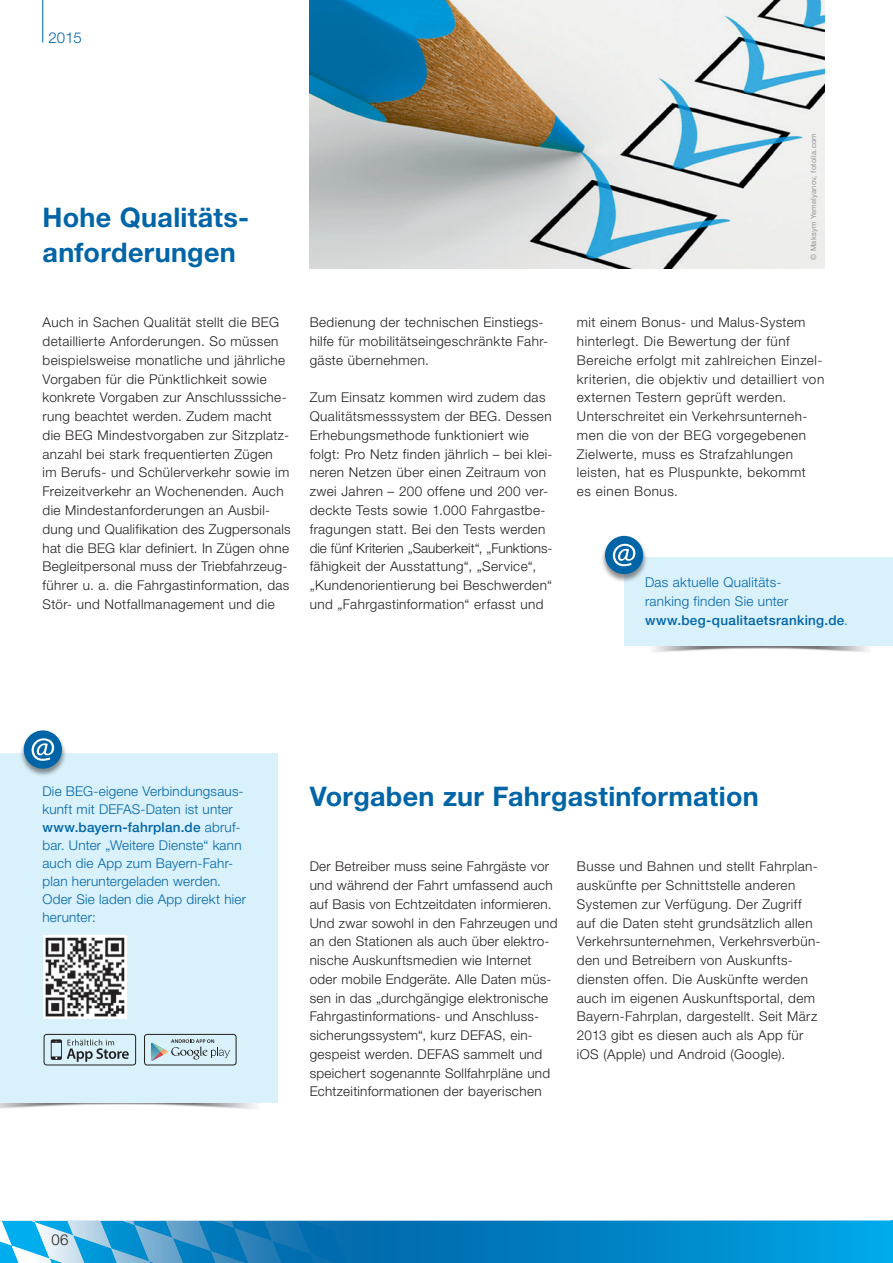
<style>
.page{position:relative;width:893px;height:1263px;background:#fff}
.page>*{position:absolute;margin:0;border:0;box-sizing:border-box;transform-origin:0 0}
.BEG_News_Subheadline{font:700 27px/34.5px "Helvetica Neue";letter-spacing:.01em;color:#0065a7}
.t1{font:300 15px "Helvetica Neue";color:#0065a7}
.t2{font:300 15px "Helvetica Neue";color:#231f20}
.BEG_News_Fließtext_9{font:300 13.5px/18.8px "Helvetica Neue";letter-spacing:.03em;color:#231f20}
.BEG_News_Fließtext_9-2{font:300 13.5px/18px "Helvetica Neue";letter-spacing:.015em;color:#0065a7}
.BEG_News_Fließtext_9-3{font:500 13.5px "Helvetica Neue";letter-spacing:.025em;color:#0065a7}
.Bildunterschrift_7_9{font:7.5px "Helvetica Neue";letter-spacing:.03em;color:#939598}
.s1{font-weight:300}
.s2{font-weight:500}
</style>
<div class="page">
<img style="left:310px;top:0;width:515px;height:268px">
<hr style="left:42px;top:0;width:1px;height:43px;background:#0065a7">
<div style="left:624px;top:557px;width:269px;height:89px;background:#d9f1fb"></div>
<div style="left:600px;top:535px;width:48px;height:48px;background:#231f20;opacity:.5"></div>
<div style="left:605px;top:536px;width:38px;height:38px;background:#0065a7;border-radius:50%"></div>
<svg style="left:613px;top:544px;width:22px;height:22px"></svg>
<div style="left:0;top:753px;width:278px;height:350px;background:#d9f1fb"></div>
<img style="left:44px;top:935px;width:83px;height:83px">
<div style="left:19px;top:730px;width:48px;height:47px;background:#231f20;opacity:.5"></div>
<div style="left:24px;top:730px;width:38px;height:39px;background:#0065a7;border-radius:50%"></div>
<svg style="left:32px;top:738px;width:22px;height:23px"></svg>
<svg style="left:151px;top:1039px;width:79px;height:22px"></svg>
<div style="left:144px;top:1034px;width:92px;height:31px;border:1px solid #231f20;border-radius:3px"></div>
<div style="left:44px;top:1034px;width:92px;height:31px;border:1px solid #231f20;border-radius:3px"></div>
<svg style="left:51px;top:1039px;width:78px;height:23px"></svg>
<svg style="left:0;top:1220px;width:893px;height:43px"></svg>
<div style="left:0;top:1221px;width:485px;height:42px;background:#006fb1"></div>
<svg style="left:0;top:1221px;width:326px;height:42px"></svg>
<p class="t1" style="left:48px;top:28px;width:35px">2015</p>
<p class="BEG_News_Subheadline" style="left:43px;top:200px;width:205px">Hohe Qualitäts&shy;anforderungen</p>
<p class="BEG_News_Fließtext_9" style="left:43px;top:313px;width:250px">Auch in Sachen Qualität stellt die BEG detaillierte Anforderungen. So müssen beispielsweise monatliche und jährliche Vorgaben für die Pünktlichkeit sowie konkrete Vorgaben zur Anschlusssiche&shy;rung beachtet werden. Zudem macht die BEG Mindestvorgaben zur Sitzplatz&shy;anzahl bei stark frequentierten Zügen<br>im Berufs- und Schülerverkehr sowie im Freizeitverkehr an Wochenenden. Auch die Mindestanforderungen an Ausbil&shy;dung und Qualifikation des Zugpersonals hat die BEG klar definiert. In Zügen ohne Begleitpersonal muss der Triebfahrzeug&shy;führer u. a. die Fahrgastinformation, das Stör- und Notfallmanagement und die</p>
<p class="BEG_News_Fließtext_9" style="left:310px;top:313px;width:240px">Bedienung der technischen Einstiegs&shy;hilfe für mobilitätseingeschränkte Fahr&shy;gäste übernehmen.</p>
<p class="BEG_News_Fließtext_9" style="left:310px;top:388px;width:244px">Zum Einsatz kommen wird zudem das Qualitätsmesssystem der BEG. Dessen Erhebungsmethode funktioniert wie folgt: Pro Netz finden jährlich – bei klei&shy;neren Netzen über einen Zeitraum von zwei Jahren – 200 offene und 200 ver&shy;deckte Tests sowie 1.000 Fahrgastbe&shy;fragungen statt. Bei den Tests werden die fünf Kriterien „Sauberkeit“, „Funktions&shy;fähigkeit der Ausstattung“, „Service“, „Kundenorientierung bei Beschwerden“ und „Fahrgastinformation“ erfasst und</p>
<p class="Bildunterschrift_7_9" style="left:809px;top:260px;width:128px;rotate:-90deg">© Maksym Yemelyanov, fotolia.com</p>
<p class="BEG_News_Fließtext_9" style="left:577px;top:313px;width:249px">mit einem Bonus- und Malus-System hinterlegt. Die Bewertung der fünf Bereiche erfolgt mit zahlreichen Einzel&shy;kriterien, die objektiv und detailliert von externen Testern geprüft werden.<br>Unterschreitet ein Verkehrsunterneh&shy;men die von der BEG vorgegebenen Zielwerte, muss es Strafzahlungen leisten, hat es Pluspunkte, bekommt<br>es einen Bonus.</p>
<p class="BEG_News_Fließtext_9-2" style="left:645px;top:573px;width:138px">Das aktuelle Qualitäts-</p>
<p class="BEG_News_Fließtext_9-2" style="left:645px;top:592px;width:145px">ranking finden Sie unter</p>
<p class="BEG_News_Fließtext_9-3" style="left:645px;top:612px;width:204px">www.beg-qualitaetsranking.de<span class="s1">.</span></p>
<p class="BEG_News_Fließtext_9-2" style="left:42px;top:781px;width:205px">Die BEG-eigene Verbindungsaus&shy;kunft mit DEFAS-Daten ist unter <span class="s2">www.bayern-fahrplan.de</span> abruf&shy;bar. Unter „Weitere Dienste“ kann auch die App zum Bayern-Fahr&shy;plan heruntergeladen werden.<br>Oder Sie laden die App direkt hier herunter:</p>
<p class="t2" style="left:51px;top:1231px;width:18px">06</p>
<p class="BEG_News_Subheadline" style="left:310px;top:778px;width:451px">Vorgaben zur Fahrgastinformation</p>
<p class="BEG_News_Fließtext_9" style="left:310px;top:857px;width:249px">Der Betreiber muss seine Fahrgäste vor und während der Fahrt umfassend auch auf Basis von Echtzeitdaten informieren.<br>Und zwar sowohl in den Fahrzeugen und an den Stationen als auch über elektro&shy;nische Auskunftsmedien wie Internet oder mobile Endgeräte. Alle Daten müs&shy;sen in das „durchgängige elektronische Fahrgastinformations- und Anschluss&shy;sicherungssystem“, kurz DEFAS, ein&shy;gespeist werden. DEFAS sammelt und speichert sogenannte Sollfahrpläne und Echtzeitinformationen der bayerischen</p>
<p class="BEG_News_Fließtext_9" style="left:577px;top:857px;width:245px">Busse und Bahnen und stellt Fahrplan&shy;auskünfte per Schnittstelle anderen Systemen zur Verfügung. Der Zugriff auf die Daten steht grundsätzlich allen Verkehrsunternehmen, Verkehrsverbün&shy;den und Betreibern von Auskunfts&shy;diensten offen. Die Auskünfte werden auch im eigenen Auskunftsportal, dem Bayern-Fahrplan, dargestellt. Seit März 2013 gibt es diesen auch als App für iOS (Apple) und Android (Google).</p>
</div>
